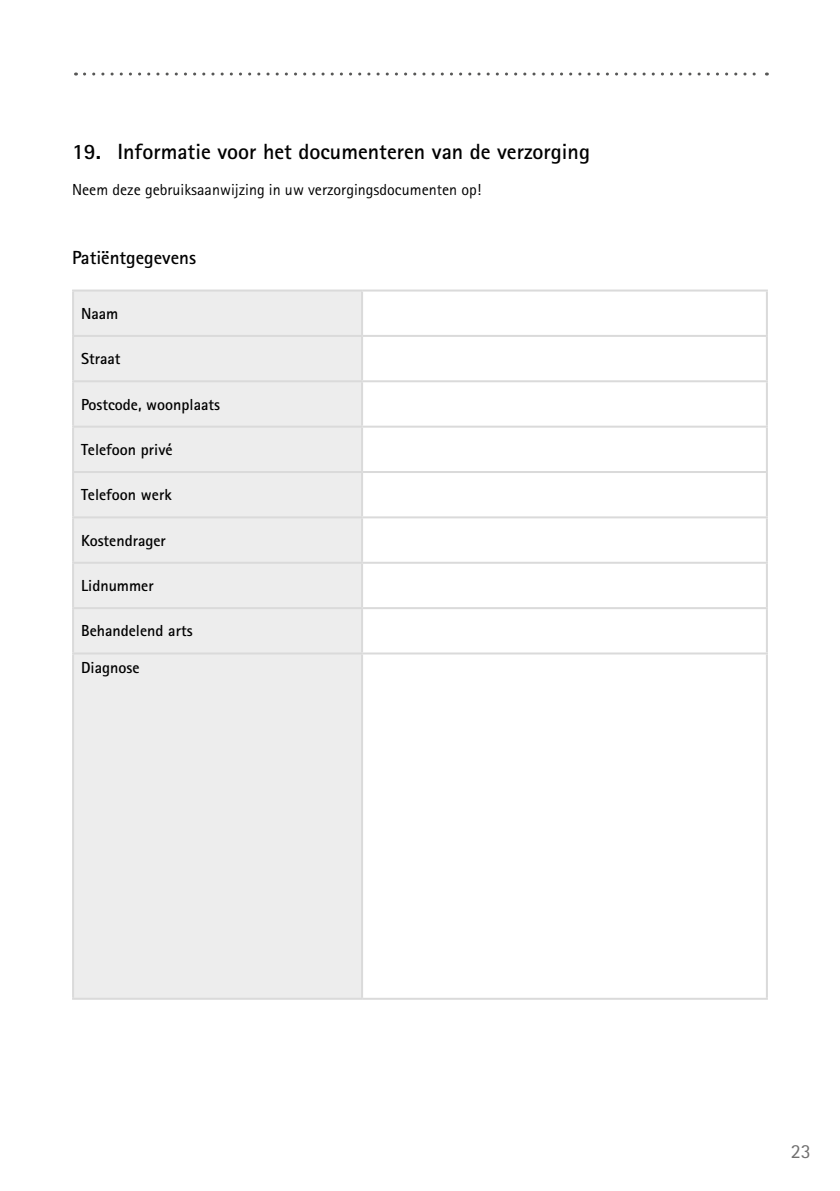
<style>
.page{position:relative;width:840px;height:1191px;background:#fff}
.page>*{position:absolute;margin:0;border:0;box-sizing:border-box;transform-origin:0 0}
.t1{font:700 22px "Rotis Sans Serif Pro";color:#000}
.t2{font:20px "Rotis Sans Serif Pro";color:#706f6f}
.t3{font:700 19px "Rotis Sans Serif Pro";color:#000}
.t4{font:700 16px "Rotis Sans Serif Pro";color:#000}
.t5{font:16px "Rotis Sans Serif Pro";color:#000}
</style>
<div class="page">
<svg style="left:84px;top:73px;width:683px;height:3px"></svg>
<div style="left:74px;top:291px;width:287px;height:706px;background:#ededed"></div>
<hr style="left:72px;top:289px;width:290px;height:2px;background:#dadada">
<hr style="left:72px;top:291px;width:2px;height:44px;background:#dadada">
<hr style="left:362px;top:289px;width:405px;height:2px;background:#dadada">
<hr style="left:361px;top:291px;width:2px;height:44px;background:#dadada">
<hr style="left:765px;top:291px;width:2px;height:44px;background:#dadada">
<hr style="left:72px;top:335px;width:290px;height:2px;background:#dadada">
<hr style="left:72px;top:337px;width:2px;height:43px;background:#dadada">
<hr style="left:362px;top:335px;width:405px;height:2px;background:#dadada">
<hr style="left:361px;top:337px;width:2px;height:43px;background:#dadada">
<hr style="left:765px;top:337px;width:2px;height:43px;background:#dadada">
<hr style="left:72px;top:380px;width:290px;height:2px;background:#dadada">
<hr style="left:72px;top:382px;width:2px;height:43px;background:#dadada">
<hr style="left:362px;top:380px;width:405px;height:2px;background:#dadada">
<hr style="left:361px;top:382px;width:2px;height:43px;background:#dadada">
<hr style="left:765px;top:382px;width:2px;height:43px;background:#dadada">
<hr style="left:72px;top:425px;width:290px;height:2px;background:#dadada">
<hr style="left:72px;top:427px;width:2px;height:44px;background:#dadada">
<hr style="left:362px;top:425px;width:405px;height:2px;background:#dadada">
<hr style="left:361px;top:427px;width:2px;height:44px;background:#dadada">
<hr style="left:765px;top:427px;width:2px;height:44px;background:#dadada">
<hr style="left:72px;top:471px;width:290px;height:2px;background:#dadada">
<hr style="left:72px;top:473px;width:2px;height:43px;background:#dadada">
<hr style="left:362px;top:471px;width:405px;height:2px;background:#dadada">
<hr style="left:361px;top:473px;width:2px;height:43px;background:#dadada">
<hr style="left:765px;top:473px;width:2px;height:43px;background:#dadada">
<hr style="left:72px;top:516px;width:290px;height:2px;background:#dadada">
<hr style="left:72px;top:518px;width:2px;height:44px;background:#dadada">
<hr style="left:362px;top:516px;width:405px;height:2px;background:#dadada">
<hr style="left:361px;top:518px;width:2px;height:44px;background:#dadada">
<hr style="left:765px;top:518px;width:2px;height:44px;background:#dadada">
<hr style="left:72px;top:562px;width:290px;height:2px;background:#dadada">
<hr style="left:72px;top:564px;width:2px;height:43px;background:#dadada">
<hr style="left:362px;top:562px;width:405px;height:2px;background:#dadada">
<hr style="left:361px;top:564px;width:2px;height:43px;background:#dadada">
<hr style="left:765px;top:564px;width:2px;height:43px;background:#dadada">
<hr style="left:72px;top:607px;width:290px;height:2px;background:#dadada">
<hr style="left:72px;top:609px;width:2px;height:43px;background:#dadada">
<hr style="left:362px;top:607px;width:405px;height:2px;background:#dadada">
<hr style="left:361px;top:609px;width:2px;height:43px;background:#dadada">
<hr style="left:765px;top:609px;width:2px;height:43px;background:#dadada">
<hr style="left:72px;top:652px;width:290px;height:2px;background:#dadada">
<hr style="left:72px;top:654px;width:2px;height:343px;background:#dadada">
<hr style="left:362px;top:652px;width:405px;height:2px;background:#dadada">
<hr style="left:361px;top:654px;width:2px;height:343px;background:#dadada">
<hr style="left:765px;top:654px;width:2px;height:343px;background:#dadada">
<hr style="left:72px;top:997px;width:290px;height:2px;background:#dadada">
<hr style="left:362px;top:997px;width:405px;height:2px;background:#dadada">
<h1 class="t1" style="left:72px;top:138px;width:519px">19. Informatie voor het documenteren van de verzorging</h1>
<p class="t5" style="left:72px;top:181px;width:410px">Neem deze gebruiksaanwijzing in uw verzorgingsdocumenten op!</p>
<p class="t3" style="left:72px;top:245px;width:125px">Patiëntgegevens</p>
<p class="t4" style="left:81px;top:303px;width:39px">Naam</p>
<p class="t4" style="left:81px;top:349px;width:41px">Straat</p>
<p class="t4" style="left:81px;top:394px;width:140px">Postcode, woonplaats</p>
<p class="t4" style="left:81px;top:439px;width:93px">Telefoon privé</p>
<p class="t4" style="left:81px;top:485px;width:92px">Telefoon werk</p>
<p class="t4" style="left:81px;top:530px;width:86px">Kostendrager</p>
<p class="t4" style="left:81px;top:575px;width:74px">Lidnummer</p>
<p class="t4" style="left:81px;top:621px;width:113px">Behandelend arts</p>
<p class="t4" style="left:81px;top:657px;width:60px">Diagnose</p>
<p class="t2" style="left:790px;top:1139px;width:21px">23</p>
</div>
